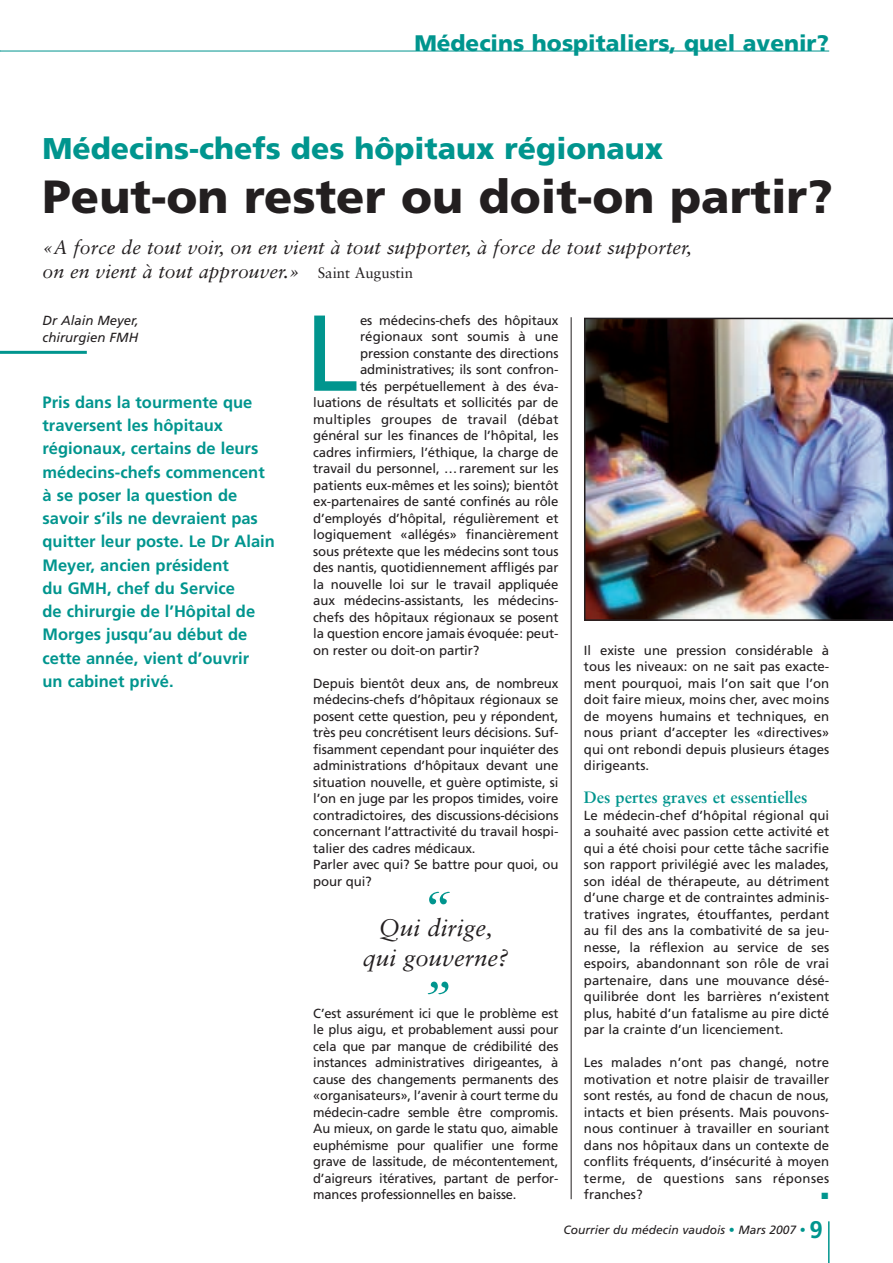
<style>
.page{position:relative;width:893px;height:1263px;background:#fff}
.page>*{position:absolute;margin:0;border:0;box-sizing:border-box;transform-origin:0 0}
.t1{font:107.7px "Frutiger";color:#00958e}
.t2{font:italic 54px "Sabon";color:#00958e}
.t3{font:900 46.5px "Frutiger";color:#231f20}
.t4{font:900 30px "Frutiger";color:#00958e}
.t5{font:italic 24px/30px "Sabon";color:#231f20;text-align:center}
.t6{font:900 22.5px "Frutiger";color:#00958e}
.t7{font:italic 19.5px/24px "Sabon";color:#231f20}
.t8{font:700 16.5px/23.2px "Frutiger";color:#00958e}
.t9{font:700 16.5px "Sabon";color:#00958e}
.t10{font:13.2px/16.5px "Frutiger";letter-spacing:-.01em;color:#231f20;text-align:justify}
.t11{font:13.2px "Frutiger";letter-spacing:.01em;color:#231f20}
.t12{font:italic 13.2px/16.5px "Frutiger";color:#231f20}
.t13{font:italic 12px "Frutiger";color:#231f20}
.t14{font:9px "Zapf Dingbats";color:#00958e}
.s1{font-style:normal;font-size:15px}
.s2{font-weight:700;font-style:normal;color:#00958e}
.s3{font-weight:700;font-style:normal;font-size:24px;color:#00958e}
</style>
<div class="page">
<hr style="left:828px;top:1221px;width:2px;height:42px;background:#00958e">
<hr style="left:0;top:51px;width:829px;height:1px;background:#00958e">
<hr style="left:571px;top:317px;width:1px;height:882px;background:#231f20">
<img style="left:584px;top:318px;width:309px;height:303px">
<hr style="left:0;top:351px;width:87px;height:3px;background:#00958e">
<h3 class="t6" style="left:414px;top:34px;width:416px">Médecins hospitaliers, quel avenir?</h3>
<h3 class="t4" style="left:43px;top:137px;width:622px">Médecins-chefs des hôpitaux régionaux</h3>
<h3 class="t3" style="left:43px;top:178px;width:792px">Peut-on rester ou doit-on partir?</h3>
<h3 class="t7" style="left:43px;top:236px;width:651px">«A force de tout voir, on en vient à tout supporter, à force de tout supporter, on en vient à tout approuver.» <span class="s1">Saint Augustin</span></h3>
<p class="t12" style="left:43px;top:313px;width:98px">Dr Alain Meyer, chirurgien FMH</p>
<p class="t8" style="left:43px;top:392px;width:234px">Pris dans la tourmente que traversent les hôpitaux régionaux, certains de leurs médecins-chefs commencent à se poser la question de savoir s’ils ne devraient pas quitter leur poste. Le Dr Alain<br>Meyer, ancien président<br>du GMH, chef du Service<br>de chirurgie de l’Hôpital de<br>Morges jusqu’au début de cette année, vient d’ouvrir<br>un cabinet privé.</p>
<h1 class="t1" style="left:305px;top:310px;width:55px">L</h1>
<p class="t10" style="left:360px;top:313px;width:200px">es médecins-chefs des hôpitaux</p>
<p class="t10" style="left:360px;top:329px;width:200px">régionaux sont soumis à une</p>
<p class="t10" style="left:360px;top:346px;width:200px">pression constante des directions</p>
<p class="t10" style="left:360px;top:362px;width:200px">administratives; ils sont confron-</p>
<p class="t10" style="left:360px;top:379px;width:200px">tés perpétuellement à des éva-</p>
<p class="t10" style="left:313px;top:395px;width:247px">luations de résultats et sollicités par de</p>
<p class="t11" style="left:313px;top:414px;width:247px">multiples groupes de travail (débat</p>
<p class="t10" style="left:313px;top:428px;width:247px">général sur les finances de l’hôpital, les</p>
<p class="t10" style="left:313px;top:445px;width:247px">cadres infirmiers, l’éthique, la charge de</p>
<p class="t10" style="left:313px;top:461px;width:247px">travail du personnel, …rarement sur les</p>
<p class="t10" style="left:313px;top:478px;width:247px">patients eux-mêmes et les soins); bientôt</p>
<p class="t10" style="left:313px;top:494px;width:247px">ex-partenaires de santé confinés au rôle</p>
<p class="t10" style="left:313px;top:511px;width:247px">d’employés d’hôpital, régulièrement et</p>
<p class="t10" style="left:313px;top:527px;width:247px">logiquement «allégés» financièrement</p>
<p class="t10" style="left:313px;top:544px;width:247px">sous prétexte que les médecins sont tous</p>
<p class="t10" style="left:313px;top:560px;width:247px">des nantis, quotidiennement affligés par</p>
<p class="t10" style="left:313px;top:577px;width:247px">la nouvelle loi sur le travail appliquée</p>
<p class="t10" style="left:313px;top:593px;width:247px">aux médecins-assistants, les médecins-</p>
<p class="t10" style="left:313px;top:610px;width:247px">chefs des hôpitaux régionaux se posent</p>
<p class="t10" style="left:313px;top:626px;width:247px">la question encore jamais évoquée: peut-</p>
<p class="t10" style="left:313px;top:643px;width:168px">on rester ou doit-on partir?</p>
<p class="t10" style="left:313px;top:676px;width:247px;text-align:left">Depuis bientôt deux ans, de nombreux médecins-chefs d’hôpitaux régionaux se posent cette question, peu y répondent, très peu concrétisent leurs décisions. Suf&shy;fisamment cependant pour inquiéter des administrations d’hôpitaux devant une situation nouvelle, et guère optimiste, si l’on en juge par les propos timides, voire contradictoires, des discussions-décisions concernant l’attractivité du travail hospi&shy;talier des cadres médicaux.<br>Parler avec qui? Se battre pour quoi, ou pour qui?</p>
<h2 class="t2" style="left:421px;top:888px;width:32px">“</h2>
<h3 class="t5" style="left:363px;top:914px;width:148px">Qui dirige, qui gouverne?</h3>
<h2 class="t2" style="left:421px;top:978px;width:32px">”</h2>
<p class="t10" style="left:313px;top:1006px;width:247px">C’est assurément ici que le problème est le plus aigu, et probablement aussi pour cela que par manque de crédibilité des instances administratives dirigeantes, à cause des changements permanents des «organisateurs», l’avenir à court terme du médecin-cadre semble être compromis.<br>Au mieux, on garde le statu quo, aimable euphémisme pour qualifier une forme grave de lassitude, de mécontentement, d’aigreurs itératives, partant de perfor&shy;mances professionnelles en baisse.</p>
<p class="t10" style="left:584px;top:643px;width:247px">Il existe une pression considérable à tous les niveaux: on ne sait pas exacte&shy;ment pourquoi, mais l’on sait que l’on doit faire mieux, moins cher, avec moins de moyens humains et techniques, en nous priant d’accepter les «directives» qui ont rebondi depuis plusieurs étages dirigeants.</p>
<p class="t9" style="left:584px;top:790px;width:225px">Des pertes graves et essentielles</p>
<p class="t10" style="left:584px;top:808px;width:247px">Le médecin-chef d’hôpital régional qui a souhaité avec passion cette activité et qui a été choisi pour cette tâche sacrifie son rapport privilégié avec les malades, son idéal de thérapeute, au détriment d’une charge et de contraintes adminis&shy;tratives ingrates, étouffantes, perdant au fil des ans la combativité de sa jeu&shy;nesse, la réflexion au service de ses espoirs, abandonnant son rôle de vrai partenaire, dans une mouvance désé&shy;quilibrée dont les barrières n’existent plus, habité d’un fatalisme au pire dicté par la crainte d’un licenciement.</p>
<p class="t10" style="left:584px;top:1055px;width:247px">Les malades n’ont pas changé, notre motivation et notre plaisir de travailler sont restés, au fond de chacun de nous, intacts et bien présents. Mais pouvons&shy;nous continuer à travailler en souriant dans nos hôpitaux dans un contexte de conflits fréquents, d’insécurité à moyen terme, de questions sans réponses franches?</p>
<p class="t14" style="left:821px;top:1191px;width:8px">■</p>
<p class="t13" style="left:563px;top:1225px;width:261px">Courrier du médecin vaudois <span class="s2">•</span> Mars 2007 <span class="s2">•</span> <span class="s3">9</span></p>
</div>
